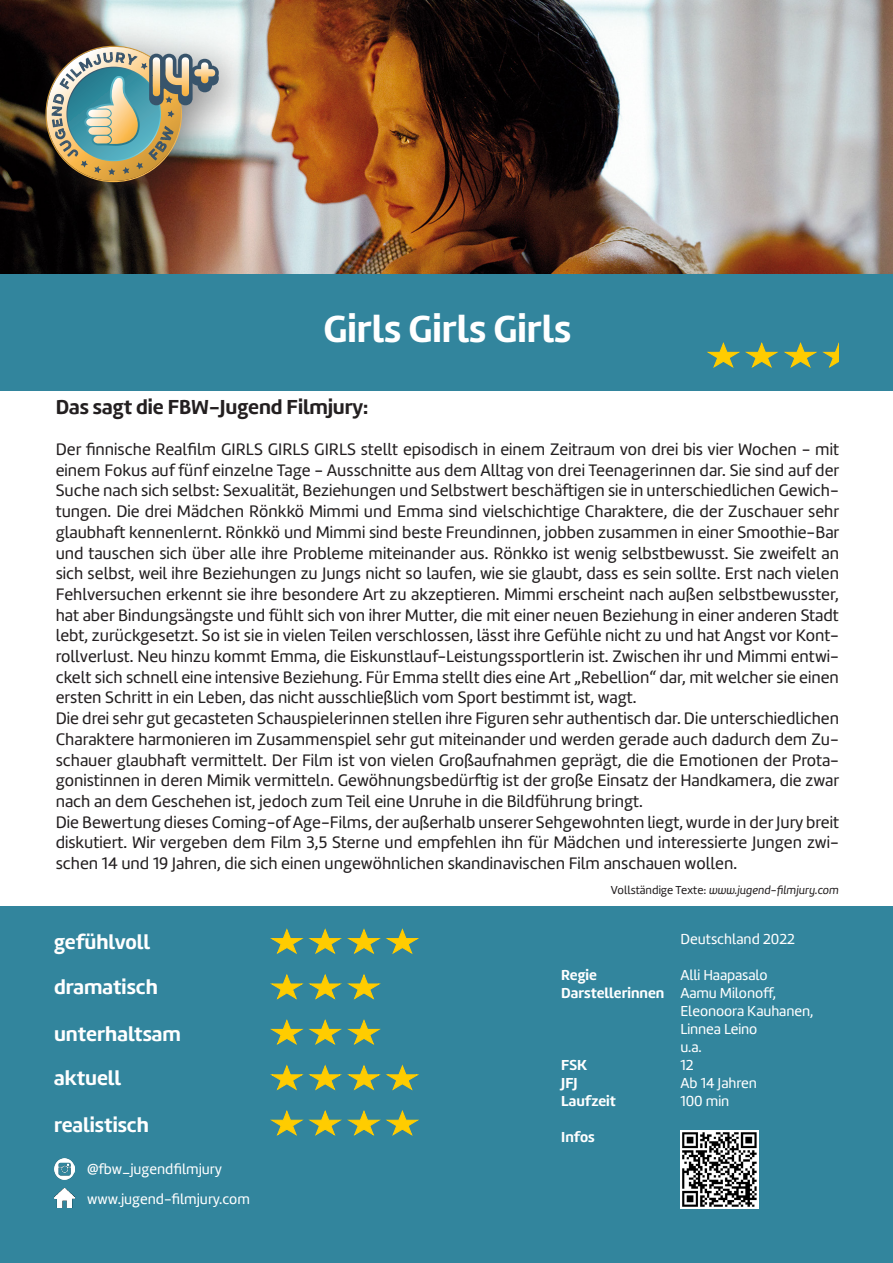
<style>
.page{position:relative;width:893px;height:1263px;background:#fff}
.page>*{position:absolute;margin:0;border:0;box-sizing:border-box;transform-origin:0 0}
.t1{font:39px "Amelia Basic Bold";color:#fff}
.t2{font:21px "Amelia Basic Bold";color:#fff}
.t3{font:21px "Amelia Basic Bold";color:#231f20}
.t4{font:17.25px/20.7px "Amelia Basic";color:#231f20;text-align:justify}
.t5{font:15px "Amelia Basic";letter-spacing:-.005em;color:#fff}
.t6{font:15px "Amelia Basic Bold";color:#fff}
.t7{font:12px "Amelia Basic Italic";color:#231f20}
.s1{font-family:"Amelia Basic"}
</style>
<div class="page">
<img style="left:0;top:0;width:893px;height:274px">
<div style="left:17px;top:17px;width:246px;height:210px;background:#231f20;opacity:.52"></div>
<img style="left:45px;top:46px;width:174px;height:136px">
<div style="left:0;top:906px;width:893px;height:357px;background:#32859d"></div>
<svg style="left:270px;top:974px;width:111px;height:26px"></svg>
<svg style="left:270px;top:1064px;width:149px;height:26px"></svg>
<svg style="left:270px;top:928px;width:149px;height:26px"></svg>
<svg style="left:270px;top:1019px;width:111px;height:26px"></svg>
<svg style="left:270px;top:1110px;width:149px;height:26px"></svg>
<img style="left:680px;top:1130px;width:79px;height:79px">
<img style="left:54px;top:1159px;width:20px;height:20px">
<img style="left:54px;top:1189px;width:20px;height:18px">
<div style="left:0;top:274px;width:893px;height:117px;background:#32859d"></div>
<svg style="left:707px;top:342px;width:132px;height:26px"></svg>
<p class="t1" style="left:323px;top:306px;width:249px">Girls Girls Girls</p>
<p class="t3" style="left:56px;top:394px;width:314px">Das sagt die FBW-Jugend Filmjury:</p>
<p class="t4" style="left:56px;top:439px;width:785px">Der finnische Realfilm GIRLS GIRLS GIRLS stellt episodisch in einem Zeitraum von drei bis vier Wochen - mit einem Fokus auf fünf einzelne Tage - Ausschnitte aus dem Alltag von drei Teenagerinnen dar. Sie sind auf der Suche nach sich selbst: Sexualität, Beziehungen und Selbstwert beschäftigen sie in unterschiedlichen Gewich&shy;tungen. Die drei Mädchen Rönkkö Mimmi und Emma sind vielschichtige Charaktere, die der Zuschauer sehr glaubhaft kennenlernt. Rönkkö und Mimmi sind beste Freundinnen, jobben zusammen in einer Smoothie-Bar und tauschen sich über alle ihre Probleme miteinander aus. Rönkko ist wenig selbstbewusst. Sie zweifelt an sich selbst, weil ihre Beziehungen zu Jungs nicht so laufen, wie sie glaubt, dass es sein sollte. Erst nach vielen Fehlversuchen erkennt sie ihre besondere Art zu akzeptieren. Mimmi erscheint nach außen selbstbewusster, hat aber Bindungsängste und fühlt sich von ihrer Mutter, die mit einer neuen Beziehung in einer anderen Stadt lebt, zurückgesetzt. So ist sie in vielen Teilen verschlossen, lässt ihre Gefühle nicht zu und hat Angst vor Kont&shy;rollverlust. Neu hinzu kommt Emma, die Eiskunstlauf-Leistungssportlerin ist. Zwischen ihr und Mimmi entwi&shy;ckelt sich schnell eine intensive Beziehung. Für Emma stellt dies eine Art „Rebellion“ dar, mit welcher sie einen ersten Schritt in ein Leben, das nicht ausschließlich vom Sport bestimmt ist, wagt.</p>
<p class="t4" style="left:56px;top:708px;width:785px">Die drei sehr gut gecasteten Schauspielerinnen stellen ihre Figuren sehr authentisch dar. Die unterschiedlichen Charaktere harmonieren im Zusammenspiel sehr gut miteinander und werden gerade auch dadurch dem Zu&shy;schauer glaubhaft vermittelt. Der Film ist von vielen Großaufnahmen geprägt, die die Emotionen der Prota&shy;gonistinnen in deren Mimik vermitteln. Gewöhnungsbedürftig ist der große Einsatz der Handkamera, die zwar nach an dem Geschehen ist, jedoch zum Teil eine Unruhe in die Bildführung bringt.</p>
<p class="t4" style="left:56px;top:812px;width:785px">Die Bewertung dieses Coming-of Age-Films, der außerhalb unserer Sehgewohnten liegt, wurde in der Jury breit diskutiert. Wir vergeben dem Film 3,5 Sterne und empfehlen ihn für Mädchen und interessierte Jungen zwi&shy;schen 14 und 19 Jahren, die sich einen ungewöhnlichen skandinavischen Film anschauen wollen.</p>
<p class="t7" style="left:611px;top:883px;width:230px"><span class="s1">Vollständige Texte:</span> www.jugend-filmjury.com</p>
<p class="t2" style="left:54px;top:929px;width:98px">gefühlvoll</p>
<p class="t2" style="left:54px;top:974px;width:105px">dramatisch</p>
<p class="t5" style="left:680px;top:930px;width:116px">Deutschland 2022</p>
<p class="t5" style="left:680px;top:966px;width:89px">Alli Haapasalo</p>
<p class="t5" style="left:680px;top:984px;width:97px">Aamu Milonoff,</p>
<p class="t5" style="left:680px;top:1002px;width:135px">Eleonoora Kauhanen,</p>
<p class="t5" style="left:680px;top:1020px;width:79px">Linnea Leino</p>
<p class="t5" style="left:680px;top:1038px;width:23px">u.a.</p>
<p class="t5" style="left:680px;top:1056px;width:15px">12</p>
<p class="t5" style="left:680px;top:1074px;width:78px">Ab 14 Jahren</p>
<p class="t5" style="left:680px;top:1092px;width:51px">100 min</p>
<p class="t6" style="left:561px;top:966px;width:37px">Regie</p>
<p class="t6" style="left:561px;top:984px;width:105px">Darstellerinnen</p>
<p class="t2" style="left:54px;top:1022px;width:128px">unterhaltsam</p>
<p class="t6" style="left:561px;top:1056px;width:27px">FSK</p>
<p class="t6" style="left:561px;top:1074px;width:18px">JFJ</p>
<p class="t6" style="left:561px;top:1092px;width:56px">Laufzeit</p>
<p class="t6" style="left:561px;top:1128px;width:35px">Infos</p>
<p class="t2" style="left:54px;top:1065px;width:69px">aktuell</p>
<p class="t2" style="left:54px;top:1113px;width:96px">realistisch</p>
<p class="t5" style="left:87px;top:1160px;width:136px">@fbw_jugendfilmjury</p>
<p class="t5" style="left:87px;top:1190px;width:164px">www.jugend-filmjury.com</p>
</div>
